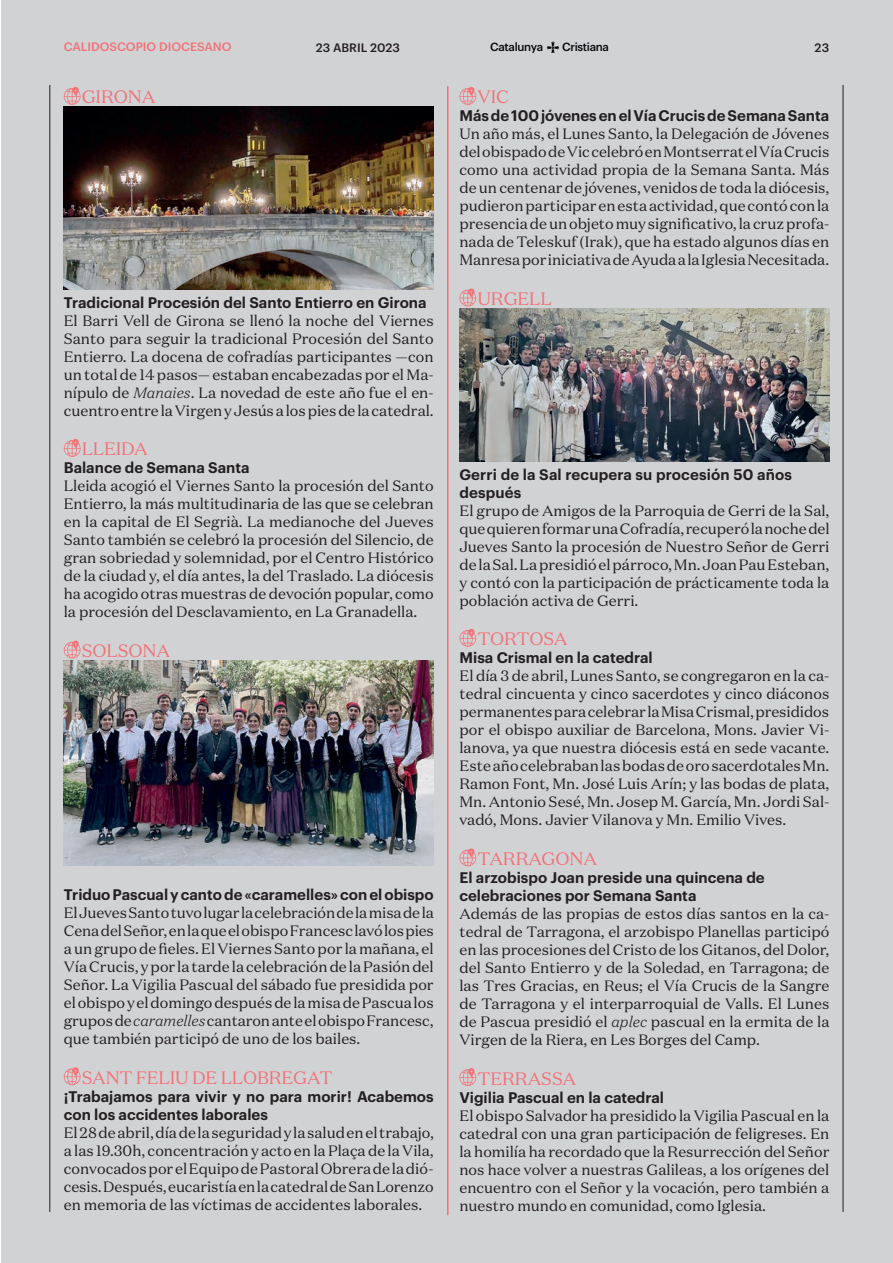
<style>
.page{position:relative;width:893px;height:1263px;background:#d1d2d4}
.page>*{position:absolute;margin:0;border:0;box-sizing:border-box;transform-origin:0 0}
.t1{font:18px "Domaine Text";letter-spacing:-.01em;color:#f27278}
.t2{font:15px/18px "Domaine Text";color:#231f20;text-align:justify}
.t3{font:600 15px/18px "Graphik";color:#231f20}
.t4{font:500 12px "Graphik";color:#f27278}
.t5{font:500 12px "Graphik";color:#231f20}
.t6{font:500 11.55px "Graphik";letter-spacing:-.03em;color:#07090c}
.s1{font-weight:300;font-style:italic}
</style>
<div class="page">
<hr style="left:843px;top:85px;width:1px;height:1127px;background:#231f20">
<svg style="left:547px;top:42px;width:12px;height:11px"></svg>
<img style="left:0;top:0;width:1px;height:1263px">
<hr style="left:447px;top:86px;width:1px;height:1129px;background:#f27278">
<svg style="left:64px;top:87px;width:17px;height:18px"></svg>
<img style="left:64px;top:107px;width:370px;height:183px">
<svg style="left:64px;top:439px;width:17px;height:18px"></svg>
<svg style="left:64px;top:640px;width:17px;height:18px"></svg>
<img style="left:64px;top:661px;width:370px;height:204px">
<svg style="left:64px;top:1067px;width:17px;height:18px"></svg>
<svg style="left:459px;top:87px;width:17px;height:18px"></svg>
<svg style="left:459px;top:288px;width:17px;height:18px"></svg>
<img style="left:459px;top:309px;width:370px;height:153px">
<svg style="left:459px;top:629px;width:17px;height:18px"></svg>
<svg style="left:459px;top:848px;width:17px;height:18px"></svg>
<svg style="left:459px;top:1068px;width:17px;height:18px"></svg>
<hr style="left:50px;top:85px;width:1px;height:1127px;background:#231f20">
<p class="t4" style="left:64px;top:38px;width:169px">CALIDOSCOPIO DIOCESANO</p>
<p class="t5" style="left:316px;top:38px;width:86px">23 ABRIL 2023</p>
<p class="t6" style="left:490px;top:38px;width:54px">Catalunya</p>
<p class="t6" style="left:562px;top:38px;width:48px">Cristiana</p>
<p class="t5" style="left:814px;top:38px;width:16px">23</p>
<p class="t1" style="left:82px;top:86px;width:75px">GIRONA</p>
<p class="t1" style="left:477px;top:86px;width:33px">VIC</p>
<p class="t3" style="left:459px;top:106px;width:371px">Más de 100 jóvenes en el Vía Crucis de Semana Santa</p>
<p class="t2" style="left:459px;top:125px;width:371px">Un año más, el Lunes Santo, la Delegación de Jóvenes del obispado de Vic celebró en Montserrat el Vía Crucis como una actividad propia de la Semana Santa. Más de un centenar de jóvenes, venidos de toda la diócesis, pudieron participar en esta actividad, que contó con la presencia de un objeto muy significativo, la cruz profa&shy;nada de Teleskuf (Irak), que ha estado algunos días en Manresa por iniciativa de Ayuda a la Iglesia Necesitada.</p>
<p class="t1" style="left:477px;top:287px;width:76px">URGELL</p>
<p class="t3" style="left:64px;top:292px;width:364px">Tradicional Procesión del Santo Entierro en Girona</p>
<p class="t2" style="left:64px;top:311px;width:371px">El Barri Vell de Girona se llenó la noche del Viernes Santo para seguir la tradicional Procesión del Santo Entierro. La docena de cofradías participantes —con un total de 14 pasos— estaban encabezadas por el Ma&shy;nípulo de <span class="s1">Manaies</span>. La novedad de este año fue el en&shy;cuentro entre la Virgen y Jesús a los pies de la catedral.</p>
<p class="t1" style="left:82px;top:438px;width:67px">LLEIDA</p>
<p class="t3" style="left:64px;top:458px;width:187px">Balance de Semana Santa</p>
<p class="t2" style="left:64px;top:477px;width:371px">Lleida acogió el Viernes Santo la procesión del Santo Entierro, la más multitudinaria de las que se celebran en la capital de El Segrià. La medianoche del Jueves Santo también se celebró la procesión del Silencio, de gran sobriedad y solemnidad, por el Centro Histórico de la ciudad y, el día antes, la del Traslado. La diócesis ha acogido otras muestras de devoción popular, como la procesión del Desclavamiento, en La Granadella.</p>
<p class="t1" style="left:82px;top:639px;width:90px">SOLSONA</p>
<p class="t3" style="left:459px;top:464px;width:334px">Gerri de la Sal recupera su procesión 50 años después</p>
<p class="t2" style="left:459px;top:501px;width:372px">El grupo de Amigos de la Parroquia de Gerri de la Sal, que quieren formar una Cofradía, recuperó la noche del Jueves Santo la procesión de Nuestro Señor de Gerri de la Sal. La presidió el párroco, Mn. Joan Pau Esteban, y contó con la participación de prácticamente toda la población activa de Gerri.</p>
<p class="t1" style="left:477px;top:627px;width:91px">TORTOSA</p>
<p class="t3" style="left:459px;top:647px;width:195px">Misa Crismal en la catedral</p>
<p class="t2" style="left:459px;top:667px;width:371px">El día 3 de abril, Lunes Santo, se congregaron en la ca&shy;tedral cincuenta y cinco sacerdotes y cinco diáconos permanentes para celebrar la Misa Crismal, presididos por el obispo auxiliar de Barcelona, Mons. Javier Vi&shy;lanova, ya que nuestra diócesis está en sede vacante.<br>Este año celebraban las bodas de oro sacerdotales Mn.<br>Ramon Font, Mn. José Luis Arín; y las bodas de plata, Mn. Antonio Sesé, Mn. Josep M. García, Mn. Jordi Sal&shy;vadó, Mons. Javier Vilanova y Mn. Emilio Vives.</p>
<p class="t1" style="left:477px;top:847px;width:121px">TARRAGONA</p>
<p class="t3" style="left:459px;top:867px;width:307px">El arzobispo Joan preside una quincena de celebraciones por Semana Santa</p>
<p class="t2" style="left:459px;top:904px;width:371px">Además de las propias de estos días santos en la ca&shy;tedral de Tarragona, el arzobispo Planellas participó en las procesiones del Cristo de los Gitanos, del Dolor, del Santo Entierro y de la Soledad, en Tarragona; de las Tres Gracias, en Reus; el Vía Crucis de la Sangre de Tarragona y el interparroquial de Valls. El Lunes de Pascua presidió el <span class="s1">aplec</span> pascual en la ermita de la Virgen de la Riera, en Les Borges del Camp.</p>
<p class="t1" style="left:477px;top:1067px;width:100px">TERRASSA</p>
<p class="t3" style="left:459px;top:1087px;width:206px">Vigilia Pascual en la catedral</p>
<p class="t2" style="left:459px;top:1106px;width:371px">El obispo Salvador ha presidido la Vigilia Pascual en la catedral con una gran participación de feligreses. En la homilía ha recordado que la Resurrección del Señor nos hace volver a nuestras Galileas, a los orígenes del encuentro con el Señor y la vocación, pero también a nuestro mundo en comunidad, como Iglesia.</p>
<p class="t3" style="left:64px;top:884px;width:371px">Triduo Pascual y canto de «caramelles» con el obispo</p>
<p class="t2" style="left:64px;top:904px;width:372px">El Jueves Santo tuvo lugar la celebración de la misa de la Cena del Señor, en la que el obispo Francesc lavó los pies a un grupo de fieles. El Viernes Santo por la mañana, el Vía Crucis, y por la tarde la celebración de la Pasión del Señor. La Vigilia Pascual del sábado fue presidida por el obispo y el domingo después de la misa de Pascua los grupos de <span class="s1">caramelles</span> cantaron ante el obispo Francesc, que también participó de uno de los bailes.</p>
<p class="t1" style="left:82px;top:1066px;width:252px">SANT FELIU DE LLOBREGAT</p>
<p class="t3" style="left:64px;top:1086px;width:371px">¡Trabajamos para vivir y no para morir! Acabemos con los accidentes laborales</p>
<p class="t2" style="left:64px;top:1123px;width:372px">El 28 de abril, día de la seguridad y la salud en el trabajo, a las 19.30h, concentración y acto en la Plaça de la Vila, convocados por el Equipo de Pastoral Obrera de la dió&shy;cesis. Después, eucaristía en la catedral de San Lorenzo en memoria de las víctimas de accidentes laborales.</p>
</div>
